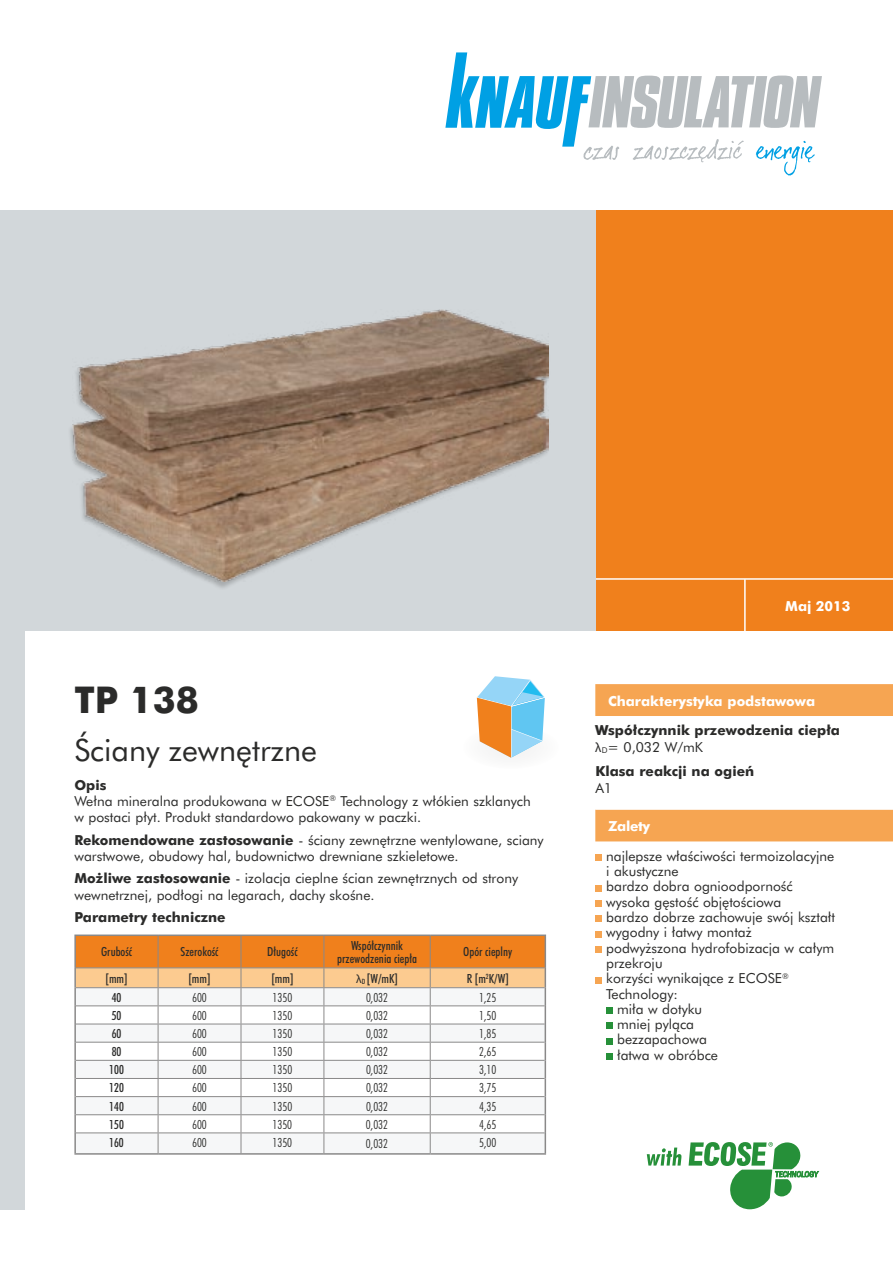
<style>
.page{position:relative;width:893px;height:1263px;background:#fff}
.page>*{position:absolute;margin:0;border:0;box-sizing:border-box;transform-origin:0 0}
.t1{font:700 36px "Futura PL";color:#2b2b2a}
.t2{font:30px "Futura Bk PL";color:#2b2b2a}
.t3{font:13.5px/16.2px "Futura Bk PL";color:#2b2b2a}
.t4{font:700 13.5px "Futura PL";color:#2b2b2a}
.t5{font:700 13.5px "Futura PL";color:#fff}
.t6{font:12px "Futura Lt Cn PL";color:#2b2b2a}
.t7{font:12px/12.8px "Futura Md Cn PL";color:#2b2b2a;text-align:center}
.s1{font-family:"Futura PL";font-weight:700}
.s2{font-family:"Myriad Pro"}
</style>
<div class="page">
<div style="left:0;top:596px;width:25px;height:614px;background:#d2d7da"></div>
<div style="left:589px;top:210px;width:304px;height:421px;background:#f0801c"></div>
<hr style="left:571px;top:578px;width:322px;height:2px;background:#fff">
<hr style="left:744px;top:579px;width:2px;height:53px;background:#fff">
<svg style="left:647px;top:1147px;width:34px;height:18px"></svg>
<svg style="left:689px;top:1142px;width:130px;height:67px"></svg>
<div style="left:463px;top:726px;width:96px;height:43px;background:#fbfbfb;border-radius:50%"></div>
<svg style="left:445px;top:52px;width:377px;height:124px"></svg>
<div style="left:0;top:210px;width:595px;height:421px;background:#d2d7da"></div>
<img style="left:72px;top:309px;width:477px;height:273px">
<svg style="left:477px;top:676px;width:68px;height:82px"></svg>
<hr style="left:74px;top:934px;width:84px;height:2px;background:#8a8989">
<hr style="left:158px;top:934px;width:83px;height:2px;background:#8a8989">
<hr style="left:241px;top:934px;width:83px;height:2px;background:#8a8989">
<hr style="left:324px;top:934px;width:106px;height:2px;background:#8a8989">
<hr style="left:430px;top:934px;width:116px;height:2px;background:#8a8989">
<hr style="left:74px;top:1153px;width:84px;height:2px;background:#8a8989">
<hr style="left:158px;top:1153px;width:83px;height:2px;background:#8a8989">
<hr style="left:241px;top:1153px;width:83px;height:2px;background:#8a8989">
<hr style="left:324px;top:1153px;width:106px;height:2px;background:#8a8989">
<hr style="left:430px;top:1153px;width:116px;height:2px;background:#8a8989">
<svg style="left:74px;top:935px;width:472px;height:218px"></svg>
<div style="left:595px;top:684px;width:298px;height:157px;background:#f6a552"></div>
<svg style="left:595px;top:716px;width:298px;height:93px"></svg>
<div style="left:595px;top:854px;width:7px;height:7px;background:#f6a552"></div>
<div style="left:595px;top:885px;width:7px;height:6px;background:#f6a552"></div>
<div style="left:595px;top:900px;width:7px;height:7px;background:#f6a552"></div>
<div style="left:595px;top:916px;width:7px;height:6px;background:#f6a552"></div>
<div style="left:595px;top:931px;width:7px;height:6px;background:#f6a552"></div>
<div style="left:595px;top:946px;width:7px;height:7px;background:#f6a552"></div>
<div style="left:595px;top:977px;width:7px;height:6px;background:#f6a552"></div>
<div style="left:606px;top:1007px;width:7px;height:7px;background:#269039"></div>
<div style="left:606px;top:1023px;width:7px;height:6px;background:#269039"></div>
<div style="left:606px;top:1038px;width:7px;height:6px;background:#269039"></div>
<div style="left:606px;top:1053px;width:7px;height:7px;background:#269039"></div>
<h1 class="t1" style="left:74px;top:677px;width:126px">TP 138</h1>
<h2 class="t2" style="left:74px;top:731px;width:244px">Ściany zewnętrzne</h2>
<p class="t4" style="left:74px;top:776px;width:34px">Opis</p>
<p class="t3" style="left:74px;top:793px;width:458px">Wełna mineralna produkowana w ECOSE<sup>®</sup> Technology z włókien szklanych w postaci płyt. Produkt standardowo pakowany w paczki.</p>
<p class="t3" style="left:74px;top:831px;width:471px"><span class="s1">Rekomendowane zastosowanie</span> - ściany zewnętrzne wentylowane, sciany warstwowe, obudowy hal, budownictwo drewniane szkieletowe.</p>
<p class="t3" style="left:74px;top:870px;width:445px"><span class="s1">Możliwe zastosowanie</span> - izolacja cieplne ścian zewnętrznych od strony wewnetrznej, podłogi na legarach, dachy skośne.</p>
<p class="t4" style="left:74px;top:908px;width:153px">Parametry techniczne</p>
<p class="t7" style="left:101px;top:945px;width:33px">Grubość</p>
<p class="t7" style="left:181px;top:945px;width:39px">Szerokość</p>
<p class="t7" style="left:267px;top:945px;width:32px">Długość</p>
<p class="t7" style="left:337px;top:939px;width:81px">Współczynnik przewodzenia ciepła</p>
<p class="t7" style="left:463px;top:945px;width:50px">Opór cieplny</p>
<p class="t7" style="left:106px;top:972px;width:24px">[mm]</p>
<p class="t7" style="left:188px;top:972px;width:24px">[mm]</p>
<p class="t7" style="left:271px;top:972px;width:24px">[mm]</p>
<p class="t7" style="left:356px;top:972px;width:43px"><span class="s2">λ</span><sub>D</sub> [W/mK]</p>
<p class="t7" style="left:467px;top:972px;width:44px">R [m<sup>2</sup>K/W]</p>
<p class="t7" style="left:112px;top:991px;width:11px">40</p>
<p class="t6" style="left:192px;top:989px;width:16px">600</p>
<p class="t6" style="left:273px;top:989px;width:21px">1350</p>
<p class="t6" style="left:366px;top:989px;width:24px">0,032</p>
<p class="t6" style="left:479px;top:989px;width:19px">1,25</p>
<p class="t7" style="left:112px;top:1009px;width:11px">50</p>
<p class="t6" style="left:192px;top:1007px;width:16px">600</p>
<p class="t6" style="left:273px;top:1007px;width:21px">1350</p>
<p class="t6" style="left:366px;top:1007px;width:24px">0,032</p>
<p class="t6" style="left:479px;top:1007px;width:19px">1,50</p>
<p class="t7" style="left:112px;top:1027px;width:11px">60</p>
<p class="t6" style="left:192px;top:1026px;width:16px">600</p>
<p class="t6" style="left:273px;top:1026px;width:21px">1350</p>
<p class="t6" style="left:366px;top:1026px;width:24px">0,032</p>
<p class="t6" style="left:479px;top:1026px;width:19px">1,85</p>
<p class="t7" style="left:112px;top:1045px;width:11px">80</p>
<p class="t6" style="left:192px;top:1044px;width:16px">600</p>
<p class="t6" style="left:273px;top:1044px;width:21px">1350</p>
<p class="t6" style="left:366px;top:1044px;width:24px">0,032</p>
<p class="t6" style="left:479px;top:1044px;width:19px">2,65</p>
<p class="t7" style="left:109px;top:1063px;width:16px">100</p>
<p class="t6" style="left:192px;top:1062px;width:16px">600</p>
<p class="t6" style="left:273px;top:1062px;width:21px">1350</p>
<p class="t6" style="left:366px;top:1062px;width:24px">0,032</p>
<p class="t6" style="left:479px;top:1062px;width:19px">3,10</p>
<p class="t7" style="left:109px;top:1081px;width:16px">120</p>
<p class="t6" style="left:192px;top:1080px;width:16px">600</p>
<p class="t6" style="left:273px;top:1080px;width:21px">1350</p>
<p class="t6" style="left:366px;top:1080px;width:24px">0,032</p>
<p class="t6" style="left:479px;top:1080px;width:19px">3,75</p>
<p class="t7" style="left:109px;top:1099px;width:16px">140</p>
<p class="t6" style="left:192px;top:1098px;width:16px">600</p>
<p class="t6" style="left:273px;top:1098px;width:21px">1350</p>
<p class="t6" style="left:366px;top:1098px;width:24px">0,032</p>
<p class="t6" style="left:479px;top:1098px;width:19px">4,35</p>
<p class="t7" style="left:109px;top:1118px;width:16px">150</p>
<p class="t6" style="left:192px;top:1116px;width:16px">600</p>
<p class="t6" style="left:273px;top:1116px;width:21px">1350</p>
<p class="t6" style="left:366px;top:1116px;width:24px">0,032</p>
<p class="t6" style="left:479px;top:1116px;width:19px">4,65</p>
<p class="t7" style="left:109px;top:1136px;width:16px">160</p>
<p class="t6" style="left:192px;top:1134px;width:16px">600</p>
<p class="t6" style="left:273px;top:1134px;width:21px">1350</p>
<p class="t6" style="left:366px;top:1136px;width:24px">0,032</p>
<p class="t6" style="left:479px;top:1134px;width:19px">5,00</p>
<p class="t5" style="left:785px;top:597px;width:67px">Maj 2013</p>
<p class="t5" style="left:608px;top:692px;width:209px">Charakterystyka podstawowa</p>
<p class="t4" style="left:595px;top:722px;width:246px">Współczynnik przewodzenia ciepła</p>
<p class="t3" style="left:595px;top:738px;width:109px"><span class="s2">λ</span><sub>D</sub>= 0,032 W/mK</p>
<p class="t4" style="left:595px;top:763px;width:160px">Klasa reakcji na ogień</p>
<p class="t3" style="left:595px;top:779px;width:18px">A1</p>
<p class="t5" style="left:608px;top:817px;width:44px">Zalety</p>
<p class="t3" style="left:606px;top:848px;width:230px">najlepsze właściwości termoizolacyjne</p>
<p class="t3" style="left:606px;top:863px;width:74px">i akustyczne</p>
<p class="t3" style="left:606px;top:878px;width:188px">bardzo dobra ognioodporność</p>
<p class="t3" style="left:606px;top:893px;width:177px">wysoka gęstość objętościowa</p>
<p class="t3" style="left:606px;top:909px;width:230px">bardzo dobrze zachowuje swój kształt</p>
<p class="t3" style="left:606px;top:924px;width:147px">wygodny i łatwy montaż</p>
<p class="t3" style="left:606px;top:939px;width:230px">podwyższona hydrofobizacja w całym</p>
<p class="t3" style="left:606px;top:955px;width:58px">przekroju</p>
<p class="t3" style="left:606px;top:970px;width:184px">korzyści wynikające z ECOSE<sup>®</sup></p>
<p class="t3" style="left:606px;top:985px;width:73px">Technology:</p>
<p class="t3" style="left:617px;top:1001px;width:87px">miła w dotyku</p>
<p class="t3" style="left:617px;top:1016px;width:79px">mniej pyląca</p>
<p class="t3" style="left:617px;top:1031px;width:91px">bezzapachowa</p>
<p class="t3" style="left:617px;top:1046px;width:102px">łatwa w obróbce</p>
</div>
